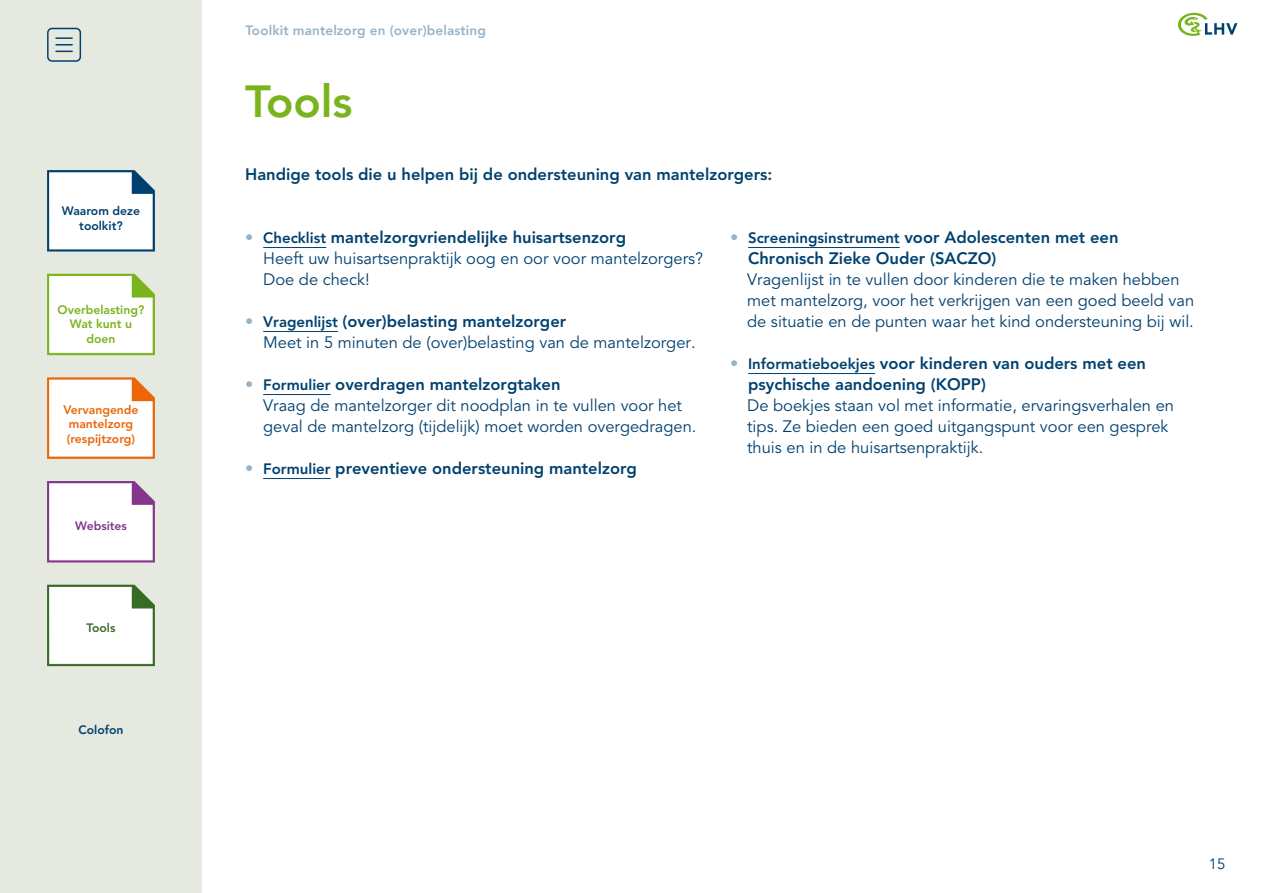
<style>
.page{position:relative;width:1263px;height:893px;background:#fff}
.page>*{position:absolute;margin:0;border:0;box-sizing:border-box;transform-origin:0 0}
.t1{font:800 45px "Avenir";color:#79b41d}
.t2{font:16.5px/21px "Avenir LT";color:#004170}
.t3{font:800 16.5px/21px "Avenir LT";color:#004170}
.t4{font:15px "Avenir";color:#004170}
.t5{font:800 13.5px "Avenir";letter-spacing:.01em;color:#99b3c6}
.t6{font:800 12.15px/14.5px "Avenir LT";color:#ec6608}
.t7{font:800 12.15px/14.5px "Avenir LT";color:#79b41d;text-align:center}
.t8{font:800 12.15px/14.5px "Avenir LT";color:#004070;text-align:center}
.t9{font:800 12.15px "Avenir LT";color:#82368c}
.t10{font:800 12.15px "Avenir LT";color:#004170}
.t11{font:800 12.15px "Avenir LT";color:#386b26}
.s1{color:#99b3c6}
.s2{font-weight:800;font-size:15px}
.s3{font-weight:800}
.s4{font-weight:400;color:#99b3c6}
.s5{font-size:15px}
</style>
<div class="page">
<svg style="left:1178px;top:12px;width:59px;height:24px"></svg>
<hr style="left:263px;top:247px;width:63px;height:1px;background:#004170">
<hr style="left:263px;top:331px;width:75px;height:1px;background:#004170">
<hr style="left:263px;top:394px;width:68px;height:1px;background:#004170">
<hr style="left:263px;top:478px;width:68px;height:1px;background:#004170">
<hr style="left:748px;top:247px;width:152px;height:1px;background:#004170">
<hr style="left:748px;top:373px;width:127px;height:1px;background:#004170">
<div style="left:0;top:0;width:202px;height:893px;background:#e6e9df"></div>
<svg style="left:56px;top:37px;width:16px;height:15px"></svg>
<div style="left:47px;top:28px;width:34px;height:34px;border:2px solid #004070;border-radius:4px"></div>
<svg style="left:47px;top:377px;width:108px;height:82px;background:#fbece1"></svg>
<svg style="left:47px;top:274px;width:108px;height:81px;background:#eff5e4"></svg>
<svg style="left:47px;top:170px;width:108px;height:82px;background:#e0e8ed"></svg>
<svg style="left:47px;top:481px;width:108px;height:81px;background:#f0e7f1"></svg>
<svg style="left:47px;top:585px;width:108px;height:81px;background:#e7ede5"></svg>
<p class="t8" style="left:62px;top:204px;width:80px">Waarom deze toolkit?</p>
<p class="t7" style="left:58px;top:302px;width:88px">Overbelasting?<br>Wat kunt u doen</p>
<p class="t6" style="left:63px;top:402px;width:77px">Vervangende mantelzorg (respijtzorg)</p>
<p class="t9" style="left:75px;top:518px;width:53px">Websites</p>
<p class="t11" style="left:86px;top:621px;width:31px">Tools</p>
<p class="t10" style="left:79px;top:723px;width:46px">Colofon</p>
<p class="t5" style="left:246px;top:20px;width:242px">Toolkit mantelzorg en (over)belasting</p>
<h1 class="t1" style="left:245px;top:66px;width:109px">Tools</h1>
<p class="t3" style="left:245px;top:164px;width:529px">Handige tools die u helpen bij de ondersteuning van mantelzorgers:</p>
<p class="t2" style="left:263px;top:227px;width:441px;text-indent:-18px"><span class="s1">•</span> <span class="s2">Checklist</span> <span class="s3">mantelzorgvriendelijke huisartsenzorg<br></span>Heeft uw huisartsenpraktijk oog en oor voor mantelzorgers?<br>Doe de check!</p>
<p class="t2" style="left:263px;top:311px;width:434px;text-indent:-18px"><span class="s1">•</span> <span class="s2">Vragenlijst</span> <span class="s3">(over)belasting mantelzorger<br></span>Meet in 5 minuten de (over)belasting van de mantelzorger.</p>
<p class="t2" style="left:263px;top:374px;width:435px;text-indent:-18px"><span class="s1">•</span> <span class="s2">Formulier</span> <span class="s3">overdragen mantelzorgtaken<br></span>Vraag de mantelzorger dit noodplan in te vullen voor het geval de mantelzorg (tijdelijk) moet worden overgedragen.</p>
<p class="t3" style="left:245px;top:458px;width:393px"><span class="s4">•</span> <span class="s5">Formulier</span> preventieve ondersteuning mantelzorg</p>
<p class="t3" style="left:748px;top:227px;width:372px;text-indent:-18px"><span class="s4">•</span> <span class="s5">Screeningsinstrument</span> voor Adolescenten met een<br>Chronisch Zieke Ouder (SACZO)</p>
<p class="t2" style="left:747px;top:269px;width:449px">Vragenlijst in te vullen door kinderen die te maken hebben met mantelzorg, voor het verkrijgen van een goed beeld van de situatie en de punten waar het kind ondersteuning bij wil.</p>
<p class="t3" style="left:748px;top:353px;width:399px;text-indent:-18px"><span class="s4">•</span> <span class="s5">Informatieboekjes</span> voor kinderen van ouders met een psychische aandoening (KOPP)</p>
<p class="t2" style="left:747px;top:395px;width:428px">De boekjes staan vol met informatie, ervaringsverhalen en tips. Ze bieden een goed uitgangspunt voor een gesprek thuis en in de huisartsenpraktijk.</p>
<p class="t4" style="left:1209px;top:855px;width:18px">15</p>
</div>
